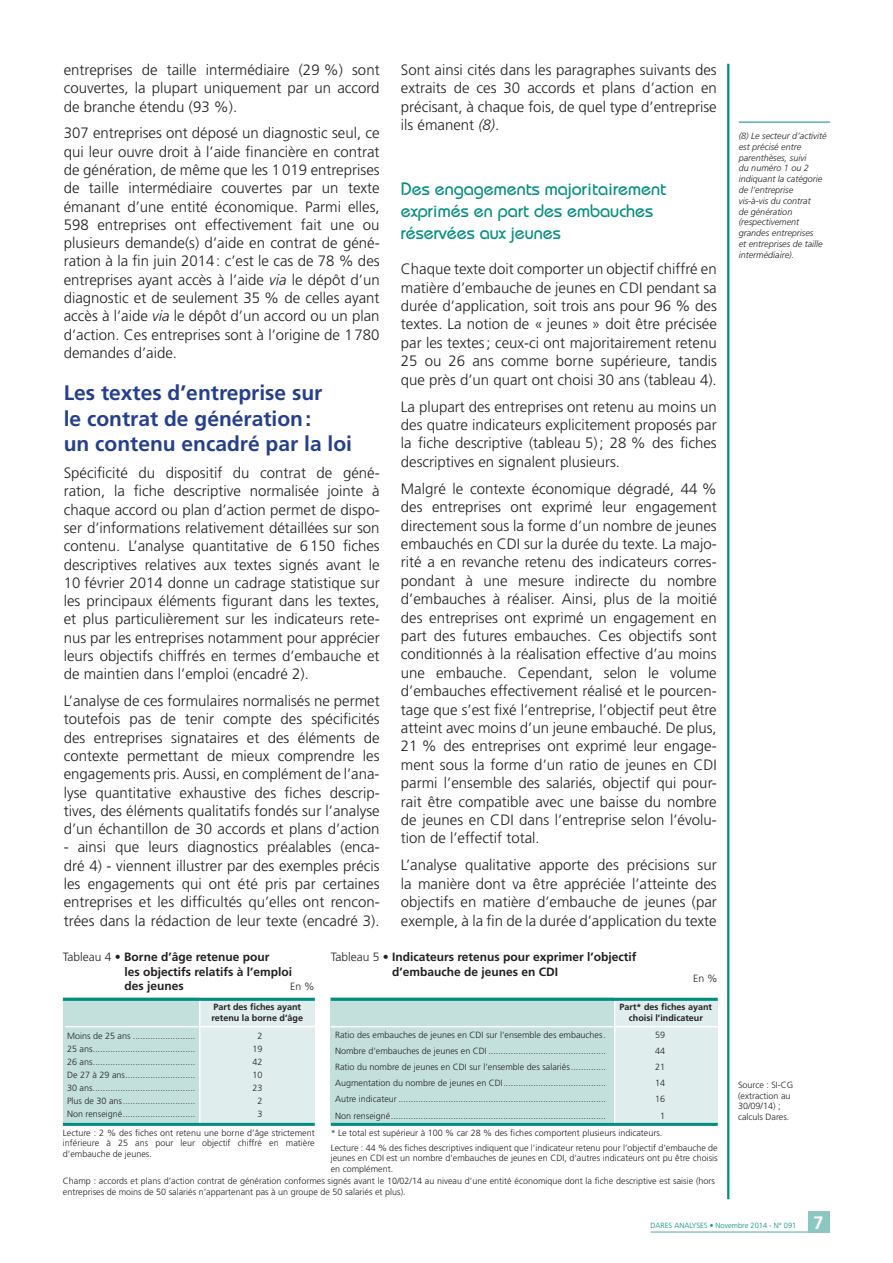
<style>
.page{position:relative;width:893px;height:1263px;background:#fff}
.page>*{position:absolute;margin:0;border:0;box-sizing:border-box;transform-origin:0 0}
.t1{font:700 21px/25.5px "Frutiger";color:#253f8e}
.t2{font:500 18px/22px "Bauhaus";color:#008e7f}
.t3{font:700 18px "Frutiger";color:#fff}
.t4{font:300 15px/18.3px "Frutiger";color:#231f20;text-align:justify}
.t5{font:700 12px/14.4px "Frutiger";color:#231f20}
.t6{font:300 10.5px "Frutiger";color:#231f20}
.t7{font:300 9px/10.8px "Frutiger";color:#231f20}
.t8{font:italic 300 9px/10.8px "Frutiger";color:#231f20}
.t9{font:700 9px/10.8px "Frutiger";color:#231f20}
.t10{font:300 7.5px "Frutiger";color:#008e7f}
.s1{font-style:italic}
.s2{font-weight:300}
</style>
<div class="page">
<hr style="left:739px;top:122px;width:91px;height:1px;background:#008e7f">
<hr style="left:727px;top:64px;width:2px;height:1135px;background:#008e7f">
<div style="left:808px;top:1211px;width:21px;height:22px;background:#8cc7c2"></div>
<hr style="left:651px;top:1231px;width:178px;height:2px;background:#8cc7c2">
<div style="left:63px;top:998px;width:137px;height:125px;background:#c3e0dd"></div>
<div style="left:200px;top:998px;width:115px;height:125px;background:#dfeeec"></div>
<div style="left:331px;top:998px;width:283px;height:125px;background:#c3e0dd"></div>
<div style="left:614px;top:998px;width:104px;height:125px;background:#dfeeec"></div>
<hr style="left:65px;top:1026px;width:250px;height:1px;background:#fff">
<hr style="left:331px;top:1026px;width:387px;height:1px;background:#fff">
<hr style="left:199px;top:998px;width:1px;height:128px;background:#fff">
<hr style="left:614px;top:998px;width:1px;height:128px;background:#fff">
<hr style="left:63px;top:998px;width:252px;height:3px;background:#008e7f">
<hr style="left:63px;top:1123px;width:252px;height:3px;background:#008e7f">
<hr style="left:331px;top:998px;width:387px;height:3px;background:#008e7f">
<hr style="left:331px;top:1123px;width:387px;height:3px;background:#008e7f">
<p class="t4" style="left:64px;top:61px;width:317px">entreprises de taille intermédiaire (29 %) sont couvertes, la plupart uniquement par un accord de branche étendu (93 %).</p>
<p class="t4" style="left:64px;top:124px;width:317px">307 entreprises ont déposé un diagnostic seul, ce qui leur ouvre droit à l’aide financière en contrat de génération, de même que les 1019 entreprises de taille intermédiaire couvertes par un texte émanant d’une entité économique. Parmi elles, 598 entreprises ont effectivement fait une ou plusieurs demande(s) d’aide en contrat de géné&shy;ration à la fin juin 2014: c’est le cas de 78 % des entreprises ayant accès à l’aide <span class="s1">via</span> le dépôt d’un diagnostic et de seulement 35 % de celles ayant accès à l’aide <span class="s1">via</span> le dépôt d’un accord ou un plan d’action. Ces entreprises sont à l’origine de 1780 demandes d’aide.</p>
<h1 class="t1" style="left:64px;top:380px;width:290px">Les textes d’entreprise sur<br>le contrat de génération:<br>un contenu encadré par la loi</h1>
<p class="t4" style="left:64px;top:464px;width:317px">Spécificité du dispositif du contrat de géné&shy;ration, la fiche descriptive normalisée jointe à chaque accord ou plan d’action permet de dispo&shy;ser d’informations relativement détaillées sur son contenu. L’analyse quantitative de 6150 fiches descriptives relatives aux textes signés avant le 10 février 2014 donne un cadrage statistique sur les principaux éléments figurant dans les textes, et plus particulièrement sur les indicateurs rete&shy;nus par les entreprises notamment pour apprécier leurs objectifs chiffrés en termes d’embauche et de maintien dans l’emploi (encadré 2).</p>
<p class="t4" style="left:64px;top:692px;width:317px">L’analyse de ces formulaires normalisés ne permet toutefois pas de tenir compte des spécificités des entreprises signataires et des éléments de contexte permettant de mieux comprendre les engagements pris. Aussi, en complément de l’ana&shy;lyse quantitative exhaustive des fiches descrip&shy;tives, des éléments qualitatifs fondés sur l’analyse d’un échantillon de 30 accords et plans d’action</p>
<p class="t4" style="left:64px;top:838px;width:317px">- ainsi que leurs diagnostics préalables (enca&shy;dré 4) - viennent illustrer par des exemples précis les engagements qui ont été pris par certaines entreprises et les difficultés qu’elles ont rencon&shy;trées dans la rédaction de leur texte (encadré 3).</p>
<p class="t4" style="left:401px;top:61px;width:317px">Sont ainsi cités dans les paragraphes suivants des extraits de ces 30 accords et plans d’action en précisant, à chaque fois, de quel type d’entreprise ils émanent <span class="s1">(8)</span>.</p>
<p class="t2" style="left:401px;top:177px;width:267px">Des engagements majoritairement exprimés en part des embauches réservées aux jeunes</p>
<p class="t4" style="left:401px;top:260px;width:317px">Chaque texte doit comporter un objectif chiffré en matière d’embauche de jeunes en CDI pendant sa durée d’application, soit trois ans pour 96 % des textes. La notion de « jeunes » doit être précisée par les textes; ceux-ci ont majoritairement retenu 25 ou 26 ans comme borne supérieure, tandis que près d’un quart ont choisi 30 ans (tableau 4).</p>
<p class="t4" style="left:401px;top:397px;width:317px">La plupart des entreprises ont retenu au moins un des quatre indicateurs explicitement proposés par la fiche descriptive (tableau 5); 28 % des fiches descriptives en signalent plusieurs.</p>
<p class="t4" style="left:401px;top:479px;width:317px">Malgré le contexte économique dégradé, 44 % des entreprises ont exprimé leur engagement directement sous la forme d’un nombre de jeunes embauchés en CDI sur la durée du texte. La majo&shy;rité a en revanche retenu des indicateurs corres&shy;pondant à une mesure indirecte du nombre d’embauches à réaliser. Ainsi, plus de la moitié des entreprises ont exprimé un engagement en part des futures embauches. Ces objectifs sont conditionnés à la réalisation effective d’au moins une embauche. Cependant, selon le volume d’embauches effectivement réalisé et le pourcen&shy;tage que s’est fixé l’entreprise, l’objectif peut être atteint avec moins d’un jeune embauché. De plus, 21 % des entreprises ont exprimé leur engage&shy;ment sous la forme d’un ratio de jeunes en CDI parmi l’ensemble des salariés, objectif qui pour&shy;rait être compatible avec une baisse du nombre de jeunes en CDI dans l’entreprise selon l’évolu&shy;tion de l’effectif total.</p>
<p class="t4" style="left:401px;top:856px;width:317px">L’analyse qualitative apporte des précisions sur la manière dont va être appréciée l’atteinte des objectifs en matière d’embauche de jeunes (par exemple, à la fin de la durée d’application du texte</p>
<p class="t5" style="left:124px;top:950px;width:169px;text-indent:-62px"><span class="s2">Tableau 4</span> • Borne d’âge retenue pour<br>les objectifs relatifs à l’emploi des jeunes</p>
<p class="t5" style="left:392px;top:950px;width:246px;text-indent:-62px"><span class="s2">Tableau 5</span> • Indicateurs retenus pour exprimer l’objectif d’embauche de jeunes en CDI</p>
<p class="t6" style="left:290px;top:981px;width:26px">En %</p>
<p class="t6" style="left:693px;top:972px;width:26px">En %</p>
<p class="t9" style="left:212px;top:1001px;width:93px">Part des fiches ayant retenu la borne d’âge</p>
<p class="t9" style="left:620px;top:1001px;width:94px;text-align:center">Part* des fiches ayant choisi l’indicateur</p>
<p class="t7" style="left:67px;top:1031px;width:130px">Moins de 25 ans .........................</p>
<p class="t7" style="left:257px;top:1031px;width:7px">2</p>
<p class="t7" style="left:67px;top:1044px;width:130px">25 ans.........................................</p>
<p class="t7" style="left:252px;top:1044px;width:12px">19</p>
<p class="t7" style="left:67px;top:1057px;width:130px">26 ans.........................................</p>
<p class="t7" style="left:252px;top:1057px;width:12px">42</p>
<p class="t7" style="left:67px;top:1070px;width:130px">De 27 à 29 ans............................</p>
<p class="t7" style="left:252px;top:1070px;width:12px">10</p>
<p class="t7" style="left:67px;top:1083px;width:130px">30 ans.........................................</p>
<p class="t7" style="left:252px;top:1083px;width:12px">23</p>
<p class="t7" style="left:67px;top:1096px;width:130px">Plus de 30 ans.............................</p>
<p class="t7" style="left:257px;top:1096px;width:7px">2</p>
<p class="t7" style="left:67px;top:1108px;width:130px">Non renseigné.............................</p>
<p class="t7" style="left:257px;top:1108px;width:7px">3</p>
<p class="t7" style="left:335px;top:1029px;width:272px">Ratio des embauches de jeunes en CDI sur l’ensemble des embauches.</p>
<p class="t7" style="left:655px;top:1029px;width:12px">59</p>
<p class="t7" style="left:335px;top:1045px;width:272px">Nombre d’embauches de jeunes en CDI ...............................................</p>
<p class="t7" style="left:655px;top:1045px;width:12px">44</p>
<p class="t7" style="left:335px;top:1062px;width:272px">Ratio du nombre de jeunes en CDI sur l’ensemble des salariés..............</p>
<p class="t7" style="left:655px;top:1062px;width:12px">21</p>
<p class="t7" style="left:335px;top:1078px;width:272px">Augmentation du nombre de jeunes en CDI.........................................</p>
<p class="t7" style="left:655px;top:1078px;width:12px">14</p>
<p class="t7" style="left:335px;top:1094px;width:272px">Autre indicateur ...................................................................................</p>
<p class="t7" style="left:655px;top:1094px;width:12px">16</p>
<p class="t7" style="left:335px;top:1110px;width:272px">Non renseigné......................................................................................</p>
<p class="t7" style="left:660px;top:1110px;width:7px">1</p>
<p class="t7" style="left:63px;top:1127px;width:253px;text-align:justify">Lecture : 2 % des fiches ont retenu une borne d’âge strictement inférieure à 25 ans pour leur objectif chiffré en matière d’embauche de jeunes.</p>
<p class="t7" style="left:331px;top:1125px;width:388px;line-height:15px">* Le total est supérieur à 100 % car 28 % des fiches comportent plusieurs indicateurs.<br>Lecture : 44 % des fiches descriptives indiquent que l’indicateur retenu pour l’objectif d’embauche de</p>
<p class="t7" style="left:331px;top:1153px;width:388px">jeunes en CDI est un nombre d’embauches de jeunes en CDI, d’autres indicateurs ont pu être choisis en complément.</p>
<p class="t7" style="left:63px;top:1176px;width:654px">Champ : accords et plans d’action contrat de génération conformes signés avant le 10/02/14 au niveau d’une entité économique dont la fiche descriptive est saisie (hors entreprises de moins de 50 salariés n’appartenant pas à un groupe de 50 salariés et plus).</p>
<p class="t8" style="left:739px;top:131px;width:89px">(8) Le secteur d’activité est précisé entre parenthèses, suivi<br>du numéro 1 ou 2 indiquant la catégorie de l’entreprise<br>vis-à-vis du contrat<br>de génération (respectivement grandes entreprises<br>et entreprises de taille intermédiaire).</p>
<p class="t7" style="left:738px;top:1079px;width:57px">Source : SI-CG (extraction au<br>30/09/14) ; calculs Dares.</p>
<p class="t10" style="left:651px;top:1221px;width:147px">DARES ANALYSES • Novembre 2014 - N° 091</p>
<p class="t3" style="left:813px;top:1212px;width:12px">7</p>
</div>
